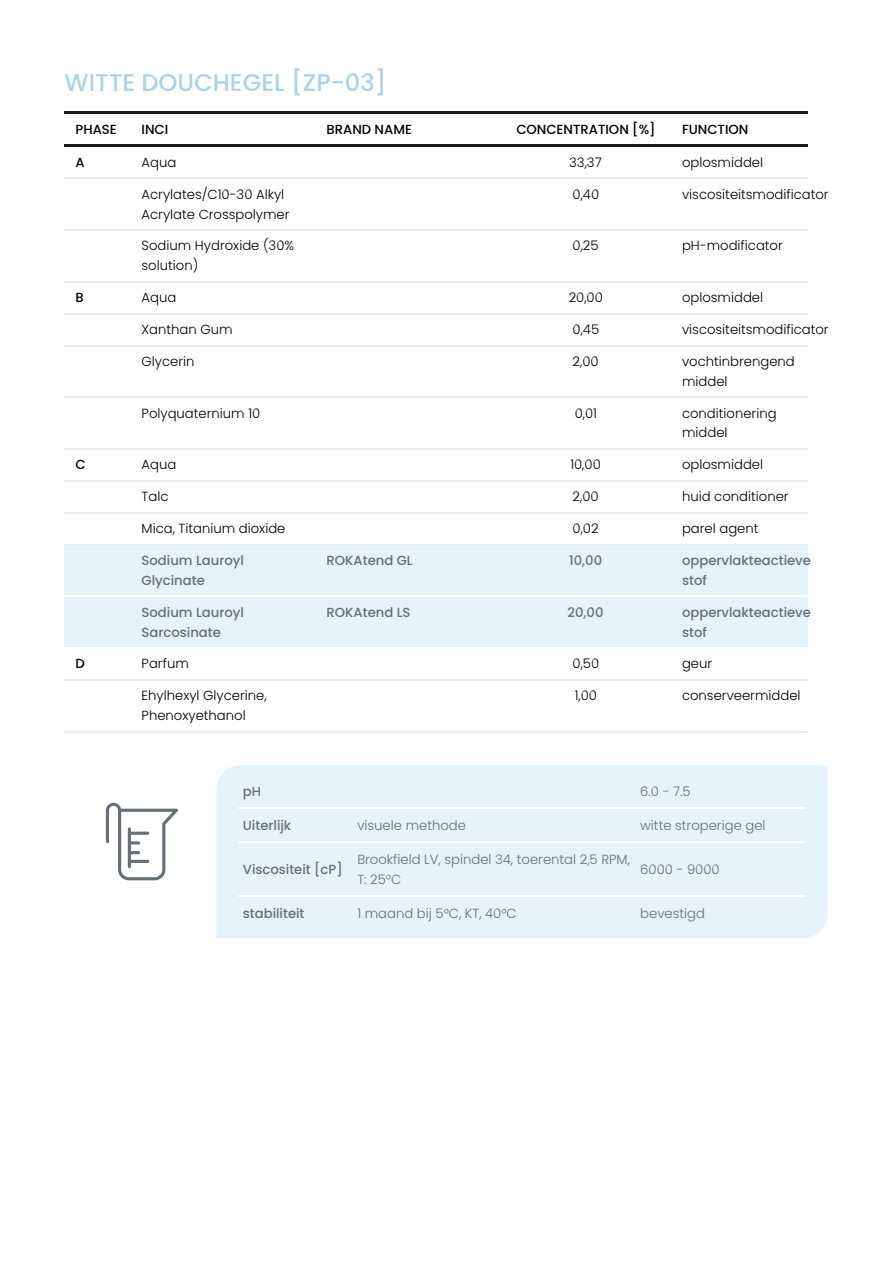
<style>
.page{position:relative;width:893px;height:1263px;background:#fff}
.page>*{position:absolute;margin:0;border:0;box-sizing:border-box;transform-origin:0 0}
.t1{font:24.15px "Medium Poppins";letter-spacing:.005em;color:#abd3ea}
.t2{font:13.2px/19.8px "Light Poppins";letter-spacing:.005em;color:#000}
.t3{font:500 13.2px/19.8px "Poppins";letter-spacing:.005em;color:#657079}
.t4{font:13.2px/19.8px "Light Poppins";letter-spacing:.005em;color:#657079}
.t5{font:500 13.2px "Poppins";letter-spacing:.005em;color:#000}
</style>
<div class="page">
<hr style="left:64px;top:112px;width:743px;height:2px;background:#1d1d1b">
<hr style="left:64px;top:145px;width:743px;height:2px;background:#1d1d1b">
<hr style="left:64px;top:178px;width:743px;height:1px;background:#e7ebeb">
<hr style="left:64px;top:230px;width:743px;height:1px;background:#e7ebeb">
<hr style="left:64px;top:281px;width:743px;height:1px;background:#e7ebeb">
<hr style="left:64px;top:313px;width:743px;height:1px;background:#e7ebeb">
<hr style="left:64px;top:345px;width:743px;height:1px;background:#e7ebeb">
<hr style="left:64px;top:397px;width:743px;height:1px;background:#e7ebeb">
<hr style="left:64px;top:448px;width:743px;height:2px;background:#e7ebeb">
<hr style="left:64px;top:480px;width:743px;height:1px;background:#e7ebeb">
<hr style="left:64px;top:512px;width:743px;height:1px;background:#e7ebeb">
<hr style="left:64px;top:544px;width:743px;height:1px;background:#e7ebeb">
<div style="left:64px;top:545px;width:743px;height:52px;background:#e5f3fd"></div>
<hr style="left:64px;top:596px;width:743px;height:1px;background:#fff">
<div style="left:64px;top:597px;width:743px;height:52px;background:#e5f3fd"></div>
<hr style="left:64px;top:648px;width:743px;height:1px;background:#fff">
<hr style="left:64px;top:679px;width:743px;height:2px;background:#e7ebeb">
<hr style="left:64px;top:731px;width:743px;height:1px;background:#e7ebeb">
<div style="left:216px;top:765px;width:611px;height:173px;background:#e5f3fd"></div>
<hr style="left:238px;top:807px;width:115px;height:1px;background:#fff">
<hr style="left:353px;top:807px;width:282px;height:1px;background:#fff">
<hr style="left:635px;top:807px;width:170px;height:1px;background:#fff">
<hr style="left:238px;top:841px;width:115px;height:1px;background:#fff">
<hr style="left:353px;top:841px;width:282px;height:1px;background:#fff">
<hr style="left:635px;top:841px;width:170px;height:1px;background:#fff">
<hr style="left:238px;top:895px;width:115px;height:1px;background:#fff">
<hr style="left:353px;top:895px;width:282px;height:1px;background:#fff">
<hr style="left:635px;top:895px;width:170px;height:1px;background:#fff">
<svg style="left:106px;top:803px;width:72px;height:77px"></svg>
<svg style="left:128px;top:841px;width:12px;height:4px"></svg>
<hr style="left:128px;top:832px;width:21px;height:3px;background:#657079;border-radius:2px">
<h1 class="t1" style="left:64px;top:66px;width:323px">WITTE DOUCHEGEL [ZP-03]</h1>
<p class="t5" style="left:76px;top:120px;width:43px">PHASE</p>
<p class="t5" style="left:142px;top:120px;width:28px">INCI</p>
<p class="t5" style="left:326px;top:120px;width:87px">BRAND NAME</p>
<p class="t5" style="left:516px;top:120px;width:141px">CONCENTRATION [%]</p>
<p class="t5" style="left:682px;top:120px;width:68px">FUNCTION</p>
<p class="t5" style="left:76px;top:153px;width:11px">A</p>
<p class="t2" style="left:142px;top:152px;width:36px">Aqua</p>
<p class="t2" style="left:569px;top:152px;width:34px">33,37</p>
<p class="t2" style="left:682px;top:152px;width:83px">oplosmiddel</p>
<p class="t2" style="left:142px;top:184px;width:149px">Acrylates/C10-30 Alkyl<br>Acrylate Crosspolymer</p>
<p class="t2" style="left:572px;top:184px;width:28px">0,40</p>
<p class="t2" style="left:682px;top:184px;width:148px">viscositeitsmodificator</p>
<p class="t2" style="left:142px;top:236px;width:154px">Sodium Hydroxide (30% solution)</p>
<p class="t2" style="left:572px;top:236px;width:28px">0,25</p>
<p class="t2" style="left:682px;top:236px;width:102px">pH-modificator</p>
<p class="t5" style="left:76px;top:288px;width:10px">B</p>
<p class="t2" style="left:142px;top:288px;width:36px">Aqua</p>
<p class="t2" style="left:568px;top:288px;width:36px">20,00</p>
<p class="t2" style="left:682px;top:288px;width:83px">oplosmiddel</p>
<p class="t2" style="left:142px;top:320px;width:92px">Xanthan Gum</p>
<p class="t2" style="left:572px;top:320px;width:28px">0,45</p>
<p class="t2" style="left:682px;top:320px;width:148px">viscositeitsmodificator</p>
<p class="t2" style="left:142px;top:351px;width:54px">Glycerin</p>
<p class="t2" style="left:572px;top:351px;width:28px">2,00</p>
<p class="t2" style="left:682px;top:351px;width:114px">vochtinbrengend middel</p>
<p class="t2" style="left:142px;top:403px;width:120px">Polyquaternium 10</p>
<p class="t2" style="left:574px;top:403px;width:24px">0,01</p>
<p class="t2" style="left:682px;top:403px;width:96px">conditionering middel</p>
<p class="t5" style="left:76px;top:455px;width:12px">C</p>
<p class="t2" style="left:142px;top:455px;width:36px">Aqua</p>
<p class="t2" style="left:570px;top:455px;width:32px">10,00</p>
<p class="t2" style="left:682px;top:455px;width:83px">oplosmiddel</p>
<p class="t2" style="left:142px;top:487px;width:28px">Talc</p>
<p class="t2" style="left:572px;top:487px;width:28px">2,00</p>
<p class="t2" style="left:682px;top:487px;width:108px">huid conditioner</p>
<p class="t2" style="left:142px;top:519px;width:145px">Mica, Titanium dioxide</p>
<p class="t2" style="left:572px;top:519px;width:28px">0,02</p>
<p class="t2" style="left:682px;top:519px;width:78px">parel agent</p>
<p class="t3" style="left:142px;top:551px;width:104px">Sodium Lauroyl<br>Glycinate</p>
<p class="t3" style="left:326px;top:551px;width:88px">ROKAtend GL</p>
<p class="t3" style="left:569px;top:551px;width:34px">10,00</p>
<p class="t3" style="left:682px;top:551px;width:130px">oppervlakteactieve stof</p>
<p class="t3" style="left:142px;top:602px;width:104px">Sodium Lauroyl<br>Sarcosinate</p>
<p class="t3" style="left:326px;top:602px;width:85px">ROKAtend LS</p>
<p class="t3" style="left:567px;top:602px;width:37px">20,00</p>
<p class="t3" style="left:682px;top:602px;width:130px">oppervlakteactieve stof</p>
<p class="t5" style="left:76px;top:655px;width:11px">D</p>
<p class="t2" style="left:142px;top:654px;width:49px">Parfum</p>
<p class="t2" style="left:572px;top:654px;width:28px">0,50</p>
<p class="t2" style="left:682px;top:654px;width:32px">geur</p>
<p class="t2" style="left:142px;top:686px;width:126px">Ehylhexyl Glycerine,<br>Phenoxyethanol</p>
<p class="t2" style="left:574px;top:686px;width:24px">1,00</p>
<p class="t2" style="left:682px;top:686px;width:120px">conserveermiddel</p>
<p class="t3" style="left:243px;top:782px;width:20px">pH</p>
<p class="t4" style="left:640px;top:782px;width:52px">6.0 - 7.5</p>
<p class="t3" style="left:243px;top:816px;width:50px">Uiterlijk</p>
<p class="t4" style="left:357px;top:816px;width:110px">visuele methode</p>
<p class="t4" style="left:640px;top:816px;width:127px">witte stroperige gel</p>
<p class="t3" style="left:243px;top:860px;width:101px">Viscositeit [cP]</p>
<p class="t4" style="left:357px;top:850px;width:274px">Brookfield LV, spindel 34, toerental 2,5 RPM,<br>T: 25°C</p>
<p class="t4" style="left:640px;top:860px;width:81px">6000 - 9000</p>
<p class="t3" style="left:243px;top:904px;width:63px">stabiliteit</p>
<p class="t4" style="left:357px;top:904px;width:161px">1 maand bij 5°C, KT, 40°C</p>
<p class="t4" style="left:640px;top:904px;width:66px">bevestigd</p>
</div>
